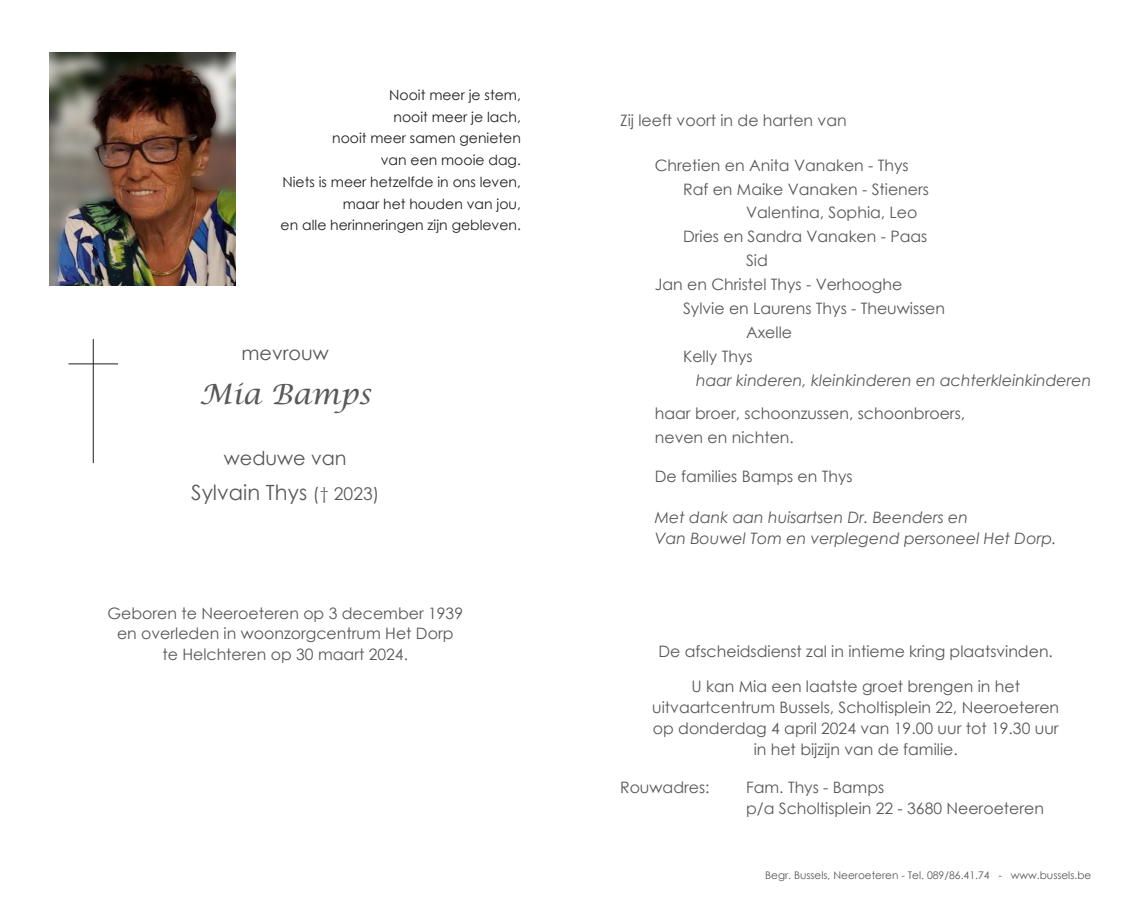
<style>
.page{position:relative;width:1141px;height:918px;background:#fff}
.page>*{position:absolute;margin:0;border:0;box-sizing:border-box;transform-origin:0 0}
.t1{font:italic 28px "Lucida Calligraphy";color:#57585a}
.t2{font:21px "Century Gothic";color:#57585a}
.t3{font:19.25px "Century Gothic";color:#57585a}
.t4{font:15.75px "Century Gothic";color:#57585a}
.t5{font:italic 15.75px "Century Gothic";color:#57585a}
.t6{font:14px "Century Gothic";color:#231f20}
.t7{font:10.5px "Century Gothic";color:#57585a}
.s1{font-size:17.5px}
</style>
<div class="page">
<hr style="left:93px;top:339px;width:1px;height:124px;background:#231f20">
<hr style="left:68px;top:363px;width:50px;height:1px;background:#231f20">
<img style="left:50px;top:52px;width:186px;height:233px">
<p class="t6" style="left:389px;top:85px;width:133px">Nooit meer je stem,</p>
<p class="t6" style="left:393px;top:107px;width:129px">nooit meer je lach,</p>
<p class="t6" style="left:332px;top:128px;width:190px">nooit meer samen genieten</p>
<p class="t6" style="left:381px;top:150px;width:142px">van een mooie dag.</p>
<p class="t6" style="left:282px;top:172px;width:240px">Niets is meer hetzelfde in ons leven,</p>
<p class="t6" style="left:343px;top:194px;width:180px">maar het houden van jou,</p>
<p class="t6" style="left:281px;top:216px;width:242px">en alle herinneringen zijn gebleven.</p>
<p class="t3" style="left:242px;top:340px;width:89px">mevrouw</p>
<p class="t1" style="left:199px;top:377px;width:173px">Mia Bamps</p>
<p class="t3" style="left:224px;top:445px;width:124px">weduwe van</p>
<p class="t2" style="left:191px;top:478px;width:189px">Sylvain Thys <span class="s1">(† 2023)</span></p>
<p class="t4" style="left:107px;top:602px;width:357px">Geboren te Neeroeteren op 3 december 1939</p>
<p class="t4" style="left:117px;top:622px;width:338px">en overleden in woonzorgcentrum Het Dorp</p>
<p class="t4" style="left:162px;top:643px;width:247px">te Helchteren op 30 maart 2024.</p>
<p class="t4" style="left:620px;top:109px;width:228px">Zij leeft voort in de harten van</p>
<p class="t4" style="left:655px;top:154px;width:255px">Chretien en Anita Vanaken - Thys</p>
<p class="t4" style="left:683px;top:178px;width:247px">Raf en Maike Vanaken - Stieners</p>
<p class="t4" style="left:746px;top:202px;width:173px">Valentina, Sophia, Leo</p>
<p class="t4" style="left:683px;top:226px;width:246px">Dries en Sandra Vanaken - Paas</p>
<p class="t4" style="left:746px;top:249px;width:23px">Sid</p>
<p class="t4" style="left:655px;top:273px;width:249px">Jan en Christel Thys - Verhooghe</p>
<p class="t4" style="left:683px;top:297px;width:264px">Sylvie en Laurens Thys - Theuwissen</p>
<p class="t4" style="left:746px;top:321px;width:47px">Axelle</p>
<p class="t4" style="left:683px;top:345px;width:71px">Kelly Thys</p>
<p class="t5" style="left:696px;top:369px;width:397px">haar kinderen, kleinkinderen en achterkleinkinderen</p>
<p class="t4" style="left:655px;top:403px;width:312px">haar broer, schoonzussen, schoonbroers,</p>
<p class="t4" style="left:655px;top:426px;width:141px">neven en nichten.</p>
<p class="t4" style="left:655px;top:465px;width:199px">De families Bamps en Thys</p>
<p class="t5" style="left:655px;top:507px;width:315px">Met dank aan huisartsen Dr. Beenders en</p>
<p class="t5" style="left:655px;top:527px;width:403px">Van Bouwel Tom en verplegend personeel Het Dorp.</p>
<p class="t4" style="left:658px;top:640px;width:396px">De afscheidsdienst zal in intieme kring plaatsvinden.</p>
<p class="t4" style="left:691px;top:675px;width:330px">U kan Mia een laatste groet brengen in het</p>
<p class="t4" style="left:652px;top:696px;width:408px">uitvaartcentrum Bussels, Scholtisplein 22, Neeroeteren</p>
<p class="t4" style="left:653px;top:717px;width:407px">op donderdag 4 april 2024 van 19.00 uur tot 19.30 uur</p>
<p class="t4" style="left:754px;top:738px;width:206px">in het bijzijn van de familie.</p>
<p class="t4" style="left:620px;top:776px;width:91px">Rouwadres:</p>
<p class="t4" style="left:746px;top:776px;width:140px">Fam. Thys - Bamps</p>
<p class="t4" style="left:746px;top:797px;width:299px">p/a Scholtisplein 22 - 3680 Neeroeteren</p>
<p class="t7" style="left:765px;top:867px;width:328px">Begr. Bussels, Neeroeteren - Tel. 089/86.41.74 - www.bussels.be</p>
</div>
